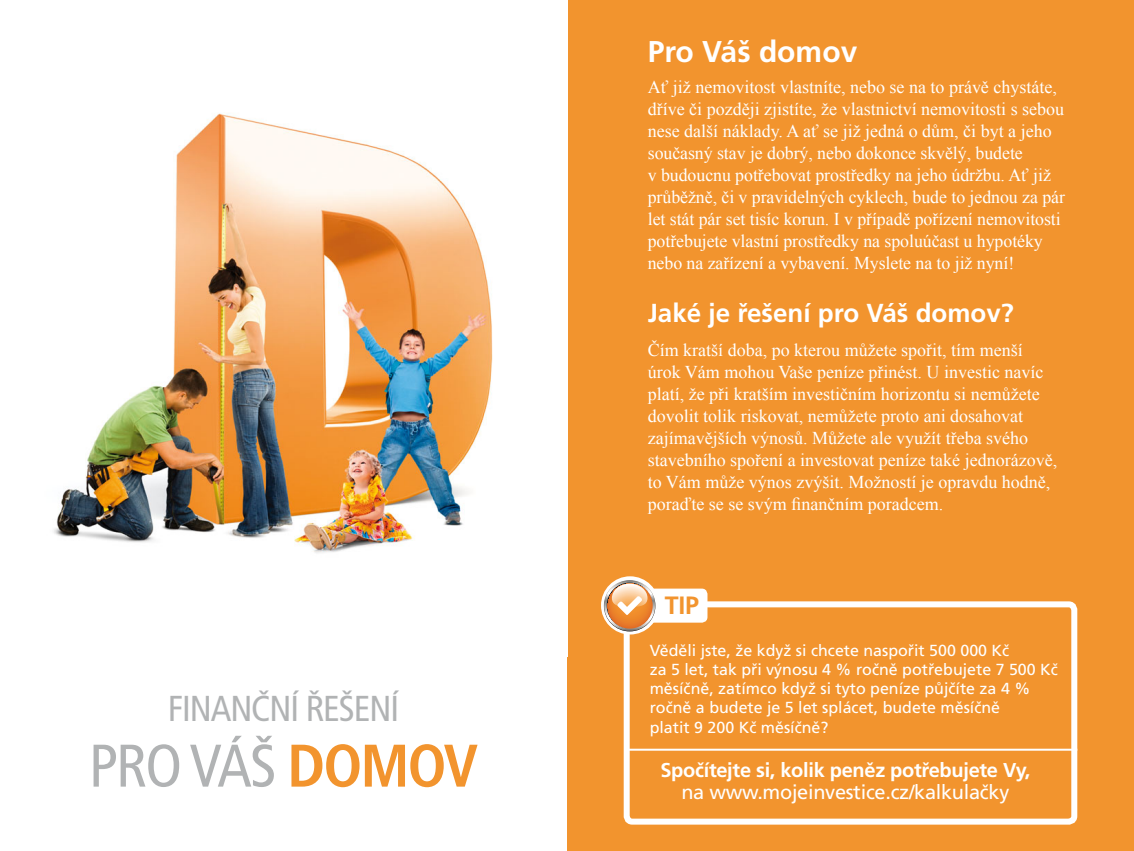
<style>
.page{position:relative;width:1134px;height:851px;background:#fff}
.page>*{position:absolute;margin:0;border:0;box-sizing:border-box;transform-origin:0 0}
.t1{font:condensed 60px "Frutiger CE";letter-spacing:-.03em;color:#b1b3b4}
.t2{font:condensed 36px "Frutiger CE";letter-spacing:-.03em;color:#b1b3b4}
.t3{font:700 30px "Frutiger CE";color:#fff}
.t4{font:700 26px "Frutiger CE";color:#fff}
.t5{font:700 25px "Frutiger CE";color:#f2942e}
.t6{font:700 20px "Frutiger CE";letter-spacing:-.015em;color:#fff}
.t7{font:20px "Frutiger CE";letter-spacing:-.015em;color:#fff}
.t8{font:18px/22px "Times New Roman";color:#fff}
.t9{font:16px/19.2px "Frutiger CE";color:#fff}
.s1{font-weight:700;color:#f2942e}
</style>
<div class="page">
<div style="left:567px;top:0;width:567px;height:850px;background:#f2942e"></div>
<div style="left:624px;top:601px;width:453px;height:223px;border:6px solid #fff;border-radius:6px"></div>
<hr style="left:628px;top:748px;width:449px;height:2px;background:#fff">
<div style="left:624px;top:588px;width:83px;height:34px;background:#fff;border-radius:6px"></div>
<svg style="left:601px;top:576px;width:58px;height:58px"></svg>
<svg style="left:604px;top:580px;width:51px;height:51px"></svg>
<svg style="left:607px;top:582px;width:46px;height:46px"></svg>
<svg style="left:612px;top:583px;width:35px;height:32px"></svg>
<img style="left:54px;top:113px;width:439px;height:440px">
<h2 class="t2" style="left:168px;top:692px;width:233px">FINANČNÍ ŘEŠENÍ</h2>
<h1 class="t1" style="left:89px;top:740px;width:391px">PRO VÁŠ <span class="s1">DOMOV</span></h1>
<h3 class="t3" style="left:648px;top:38px;width:211px">Pro Váš domov</h3>
<p class="t8" style="left:648px;top:76px;width:419px">Ať již nemovitost vlastníte, nebo se na to právě chystáte, dříve či později zjistíte, že vlastnictví nemovitosti s sebou nese další náklady. A ať se již jedná o dům, či byt a jeho současný stav je dobrý, nebo dokonce skvělý, budete<br>v budoucnu potřebovat prostředky na jeho údržbu. Ať již průběžně, či v pravidelných cyklech, bude to jednou za pár let stát pár set tisíc korun. I v případě pořízení nemovitosti potřebujete vlastní prostředky na spoluúčast u hypotéky nebo na zařízení a vybavení. Myslete na to již nyní!</p>
<h3 class="t4" style="left:648px;top:302px;width:368px">Jaké je řešení pro Váš domov?</h3>
<p class="t8" style="left:648px;top:338px;width:411px">Čím kratší doba, po kterou můžete spořit, tím menší úrok Vám mohou Vaše peníze přinést. U investic navíc platí, že při kratším investičním horizontu si nemůžete dovolit tolik riskovat, nemůžete proto ani dosahovat zajímavějších výnosů. Můžete ale využít třeba svého stavebního spoření a investovat peníze také jednorázově, to Vám může výnos zvýšit. Možností je opravdu hodně, poraďte se se svým finančním poradcem.</p>
<h3 class="t5" style="left:665px;top:594px;width:35px">TIP</h3>
<p class="t9" style="left:650px;top:641px;width:410px">Věděli jste, že když si chcete naspořit 500 000 Kč<br>za 5 let, tak při výnosu 4 % ročně potřebujete 7 500 Kč měsíčně, zatímco když si tyto peníze půjčíte za 4 % ročně a budete je 5 let splácet, budete měsíčně<br>platit 9 200 Kč měsíčně?</p>
<p class="t6" style="left:660px;top:761px;width:371px">Spočítejte si, kolik peněz potřebujete Vy,</p>
<p class="t7" style="left:681px;top:783px;width:329px">na www.mojeinvestice.cz/kalkulačky</p>
</div>
